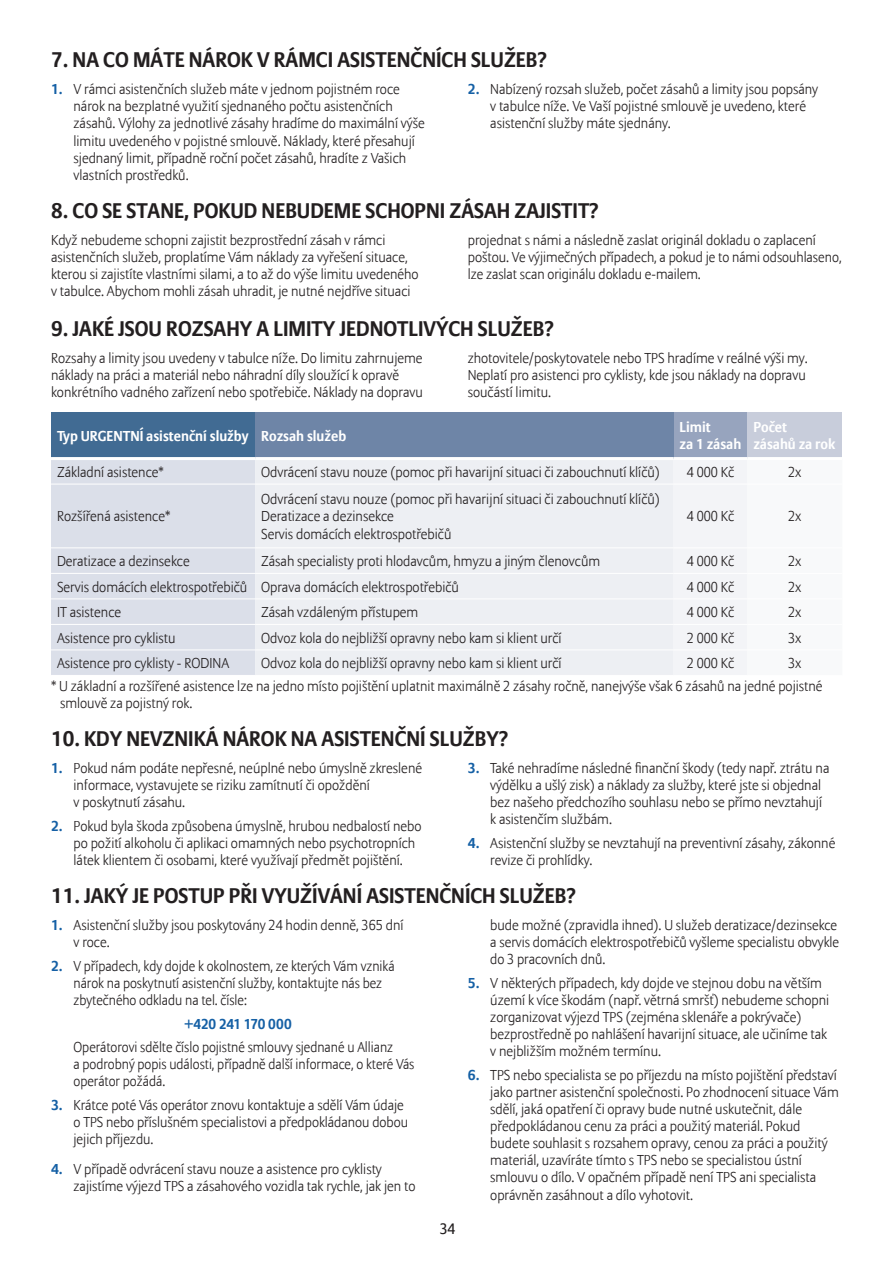
<style>
.page{position:relative;width:893px;height:1263px;background:#fff}
.page>*{position:absolute;margin:0;border:0;box-sizing:border-box;transform-origin:0 0}
.t1{font:700 21px "Allianz Sans";color:#231f20}
.t2{font:15px "Allianz Sans";color:#231f20}
.t3{font:300 14.25px/17.1px "Allianz Sans";color:#231f20}
.t4{font:700 14.25px/17.1px "Allianz Sans";color:#fff}
.t5{font:700 14.25px "Allianz Sans";letter-spacing:-.015em;color:#1560a5}
.s1{font-weight:700;color:#1560a5}
</style>
<div class="page">
<div style="left:51px;top:412px;width:204px;height:47px;background:#416b93"></div>
<div style="left:255px;top:412px;width:419px;height:47px;background:#6e85a7"></div>
<div style="left:674px;top:412px;width:73px;height:47px;background:#97a4be"></div>
<div style="left:747px;top:412px;width:95px;height:47px;background:#c8cddb"></div>
<div style="left:51px;top:460px;width:204px;height:215px;background:#dbdfe9"></div>
<div style="left:255px;top:460px;width:419px;height:215px;background:#edeff3"></div>
<div style="left:674px;top:460px;width:73px;height:215px;background:#f3f4f7"></div>
<hr style="left:51px;top:457px;width:204px;height:3px;background:#fff">
<hr style="left:255px;top:457px;width:419px;height:3px;background:#fff">
<hr style="left:674px;top:457px;width:73px;height:3px;background:#fff">
<hr style="left:747px;top:457px;width:95px;height:3px;background:#fff">
<hr style="left:51px;top:484px;width:204px;height:1px;background:#fff">
<hr style="left:255px;top:484px;width:419px;height:1px;background:#fff">
<hr style="left:674px;top:484px;width:73px;height:1px;background:#fff">
<hr style="left:51px;top:547px;width:204px;height:1px;background:#fff">
<hr style="left:255px;top:547px;width:419px;height:1px;background:#fff">
<hr style="left:674px;top:547px;width:73px;height:1px;background:#fff">
<hr style="left:51px;top:573px;width:204px;height:1px;background:#fff">
<hr style="left:255px;top:573px;width:419px;height:1px;background:#fff">
<hr style="left:674px;top:573px;width:73px;height:1px;background:#fff">
<hr style="left:51px;top:598px;width:204px;height:1px;background:#fff">
<hr style="left:255px;top:598px;width:419px;height:1px;background:#fff">
<hr style="left:674px;top:598px;width:73px;height:1px;background:#fff">
<hr style="left:51px;top:624px;width:204px;height:1px;background:#fff">
<hr style="left:255px;top:624px;width:419px;height:1px;background:#fff">
<hr style="left:674px;top:624px;width:73px;height:1px;background:#fff">
<hr style="left:51px;top:649px;width:204px;height:1px;background:#fff">
<hr style="left:255px;top:649px;width:419px;height:1px;background:#fff">
<hr style="left:674px;top:649px;width:73px;height:1px;background:#fff">
<p class="t1" style="left:51px;top:46px;width:498px">7. NA CO MÁTE NÁROK V RÁMCI ASISTENČNÍCH SLUŽEB?</p>
<p class="t3" style="left:74px;top:81px;width:353px;text-indent:-22px"><span class="s1">1.</span> V rámci asistenčních služeb máte v jednom pojistném roce nárok na bezplatné využití sjednaného počtu asistenčních zásahů. Výlohy za jednotlivé zásahy hradíme do maximální výše limitu uvedeného v pojistné smlouvě. Náklady, které přesahují sjednaný limit, případně roční počet zásahů, hradíte z Vašich vlastních prostředků.</p>
<p class="t3" style="left:490px;top:81px;width:329px;text-indent:-22px"><span class="s1">2.</span> Nabízený rozsah služeb, počet zásahů a limity jsou popsány v tabulce níže. Ve Vaší pojistné smlouvě je uvedeno, které asistenční služby máte sjednány.</p>
<p class="t1" style="left:51px;top:197px;width:550px">8. CO SE STANE, POKUD NEBUDEME SCHOPNI ZÁSAH ZAJISTIT?</p>
<p class="t3" style="left:51px;top:232px;width:369px">Když nebudeme schopni zajistit bezprostřední zásah v rámci asistenčních služeb, proplatíme Vám náklady za vyřešení situace, kterou si zajistíte vlastními silami, a to až do výše limitu uvedeného v tabulce. Abychom mohli zásah uhradit, je nutné nejdříve situaci</p>
<p class="t3" style="left:468px;top:232px;width:375px">projednat s námi a následně zaslat originál dokladu o zaplacení poštou. Ve výjimečných případech, a pokud je to námi odsouhlaseno, lze zaslat scan originálu dokladu e-mailem.</p>
<p class="t1" style="left:51px;top:315px;width:505px">9. JAKÉ JSOU ROZSAHY A LIMITY JEDNOTLIVÝCH SLUŽEB?</p>
<p class="t3" style="left:51px;top:350px;width:373px">Rozsahy a limity jsou uvedeny v tabulce níže. Do limitu zahrnujeme náklady na práci a materiál nebo náhradní díly sloužící k opravě konkrétního vadného zařízení nebo spotřebiče. Náklady na dopravu</p>
<p class="t3" style="left:468px;top:350px;width:341px">zhotovitele/poskytovatele nebo TPS hradíme v reálné výši my.<br>Neplatí pro asistenci pro cyklisty, kde jsou náklady na dopravu součástí limitu.</p>
<p class="t4" style="left:57px;top:427px;width:193px">Typ URGENTNÍ asistenční služby</p>
<p class="t4" style="left:261px;top:427px;width:87px">Rozsah služeb</p>
<p class="t4" style="left:680px;top:419px;width:63px">Limit<br>za 1 zásah</p>
<p class="t4" style="left:753px;top:419px;width:83px">Počet<br>zásahů za rok</p>
<p class="t3" style="left:57px;top:464px;width:108px">Základní asistence*</p>
<p class="t3" style="left:261px;top:464px;width:400px">Odvrácení stavu nouze (pomoc při havarijní situaci či zabouchnutí klíčů)</p>
<p class="t3" style="left:687px;top:464px;width:49px">4 000 Kč</p>
<p class="t3" style="left:788px;top:464px;width:15px">2x</p>
<p class="t3" style="left:57px;top:509px;width:115px">Rozšířená asistence*</p>
<p class="t3" style="left:261px;top:491px;width:400px">Odvrácení stavu nouze (pomoc při havarijní situaci či zabouchnutí klíčů)</p>
<p class="t3" style="left:261px;top:509px;width:134px">Deratizace a dezinsekce</p>
<p class="t3" style="left:261px;top:526px;width:192px">Servis domácích elektrospotřebičů</p>
<p class="t3" style="left:687px;top:509px;width:49px">4 000 Kč</p>
<p class="t3" style="left:788px;top:509px;width:15px">2x</p>
<p class="t3" style="left:57px;top:553px;width:134px">Deratizace a dezinsekce</p>
<p class="t3" style="left:261px;top:553px;width:341px">Zásah specialisty proti hlodavcům, hmyzu a jiným členovcům</p>
<p class="t3" style="left:687px;top:553px;width:49px">4 000 Kč</p>
<p class="t3" style="left:788px;top:553px;width:15px">2x</p>
<p class="t3" style="left:57px;top:579px;width:192px">Servis domácích elektrospotřebičů</p>
<p class="t3" style="left:261px;top:579px;width:199px">Oprava domácích elektrospotřebičů</p>
<p class="t3" style="left:687px;top:579px;width:49px">4 000 Kč</p>
<p class="t3" style="left:788px;top:579px;width:15px">2x</p>
<p class="t3" style="left:57px;top:604px;width:66px">IT asistence</p>
<p class="t3" style="left:261px;top:604px;width:159px">Zásah vzdáleným přístupem</p>
<p class="t3" style="left:687px;top:604px;width:49px">4 000 Kč</p>
<p class="t3" style="left:788px;top:604px;width:15px">2x</p>
<p class="t3" style="left:57px;top:630px;width:120px">Asistence pro cyklistu</p>
<p class="t3" style="left:261px;top:630px;width:302px">Odvoz kola do nejbližší opravny nebo kam si klient určí</p>
<p class="t3" style="left:687px;top:630px;width:49px">2 000 Kč</p>
<p class="t3" style="left:788px;top:630px;width:15px">3x</p>
<p class="t3" style="left:57px;top:655px;width:174px">Asistence pro cyklisty - RODINA</p>
<p class="t3" style="left:261px;top:655px;width:302px">Odvoz kola do nejbližší opravny nebo kam si klient určí</p>
<p class="t3" style="left:687px;top:655px;width:49px">2 000 Kč</p>
<p class="t3" style="left:788px;top:655px;width:15px">3x</p>
<p class="t3" style="left:60px;top:678px;width:764px;text-indent:-9px">* U základní a rozšířené asistence lze na jedno místo pojištění uplatnit maximálně 2 zásahy ročně, nanejvýše však 6 zásahů na jedné pojistné smlouvě za pojistný rok.</p>
<p class="t1" style="left:51px;top:725px;width:459px">10. KDY NEVZNIKÁ NÁROK NA ASISTENČNÍ SLUŽBY?</p>
<p class="t3" style="left:74px;top:760px;width:350px;text-indent:-22px"><span class="s1">1.</span> Pokud nám podáte nepřesné, neúplné nebo úmyslně zkreslené informace, vystavujete se riziku zamítnutí či opoždění<br>v poskytnutí zásahu.</p>
<p class="t3" style="left:74px;top:818px;width:350px;text-indent:-22px"><span class="s1">2.</span> Pokud byla škoda způsobena úmyslně, hrubou nedbalostí nebo po požití alkoholu či aplikaci omamných nebo psychotropních látek klientem či osobami, které využívají předmět pojištění.</p>
<p class="t3" style="left:490px;top:760px;width:341px;text-indent:-22px"><span class="s1">3.</span> Také nehradíme následné finanční škody (tedy např. ztrátu na výdělku a ušlý zisk) a náklady za služby, které jste si objednal bez našeho předchozího souhlasu nebo se přímo nevztahují k asistenčím službám.</p>
<p class="t3" style="left:490px;top:835px;width:347px;text-indent:-22px"><span class="s1">4.</span> Asistenční služby se nevztahují na preventivní zásahy, zákonné revize či prohlídky.</p>
<p class="t1" style="left:51px;top:882px;width:527px">11. JAKÝ JE POSTUP PŘI VYUŽÍVÁNÍ ASISTENČNÍCH SLUŽEB?</p>
<p class="t3" style="left:74px;top:917px;width:331px;text-indent:-22px"><span class="s1">1.</span> Asistenční služby jsou poskytovány 24 hodin denně, 365 dní v roce.</p>
<p class="t3" style="left:74px;top:958px;width:323px;text-indent:-22px"><span class="s1">2.</span> V případech, kdy dojde k okolnostem, ze kterých Vám vzniká nárok na poskytnutí asistenční služby, kontaktujte nás bez zbytečného odkladu na tel. čísle:</p>
<p class="t5" style="left:184px;top:1014px;width:109px">+420 241 170 000</p>
<p class="t3" style="left:74px;top:1039px;width:342px">Operátorovi sdělte číslo pojistné smlouvy sjednané u Allianz<br>a podrobný popis události, případně další informace, o které Vás operátor požádá.</p>
<p class="t3" style="left:74px;top:1097px;width:336px;text-indent:-22px"><span class="s1">3.</span> Krátce poté Vás operátor znovu kontaktuje a sdělí Vám údaje o TPS nebo příslušném specialistovi a předpokládanou dobou jejich příjezdu.</p>
<p class="t3" style="left:74px;top:1161px;width:343px;text-indent:-22px"><span class="s1">4.</span> V případě odvrácení stavu nouze a asistence pro cyklisty zajistíme výjezd TPS a zásahového vozidla tak rychle, jak jen to</p>
<p class="t3" style="left:490px;top:917px;width:350px">bude možné (zpravidla ihned). U služeb deratizace/dezinsekce a servis domácích elektrospotřebičů vyšleme specialistu obvykle do 3 pracovních dnů.</p>
<p class="t3" style="left:490px;top:975px;width:341px;text-indent:-22px"><span class="s1">5.</span> V některých případech, kdy dojde ve stejnou dobu na větším území k více škodám (např. větrná smršť) nebudeme schopni zorganizovat výjezd TPS (zejména sklenáře a pokrývače) bezprostředně po nahlášení havarijní situace, ale učiníme tak v nejbližším možném termínu.</p>
<p class="t3" style="left:490px;top:1067px;width:350px;text-indent:-22px"><span class="s1">6.</span> TPS nebo specialista se po příjezdu na místo pojištění představí jako partner asistenční společnosti. Po zhodnocení situace Vám sdělí, jaká opatření či opravy bude nutné uskutečnit, dále předpokládanou cenu za práci a použitý materiál. Pokud budete souhlasit s rozsahem opravy, cenou za práci a použitý materiál, uzavíráte tímto s TPS nebo se specialistou ústní smlouvu o dílo. V opačném případě není TPS ani specialista oprávněn zasáhnout a dílo vyhotovit.</p>
<p class="t2" style="left:440px;top:1219px;width:17px">34</p>
</div>
